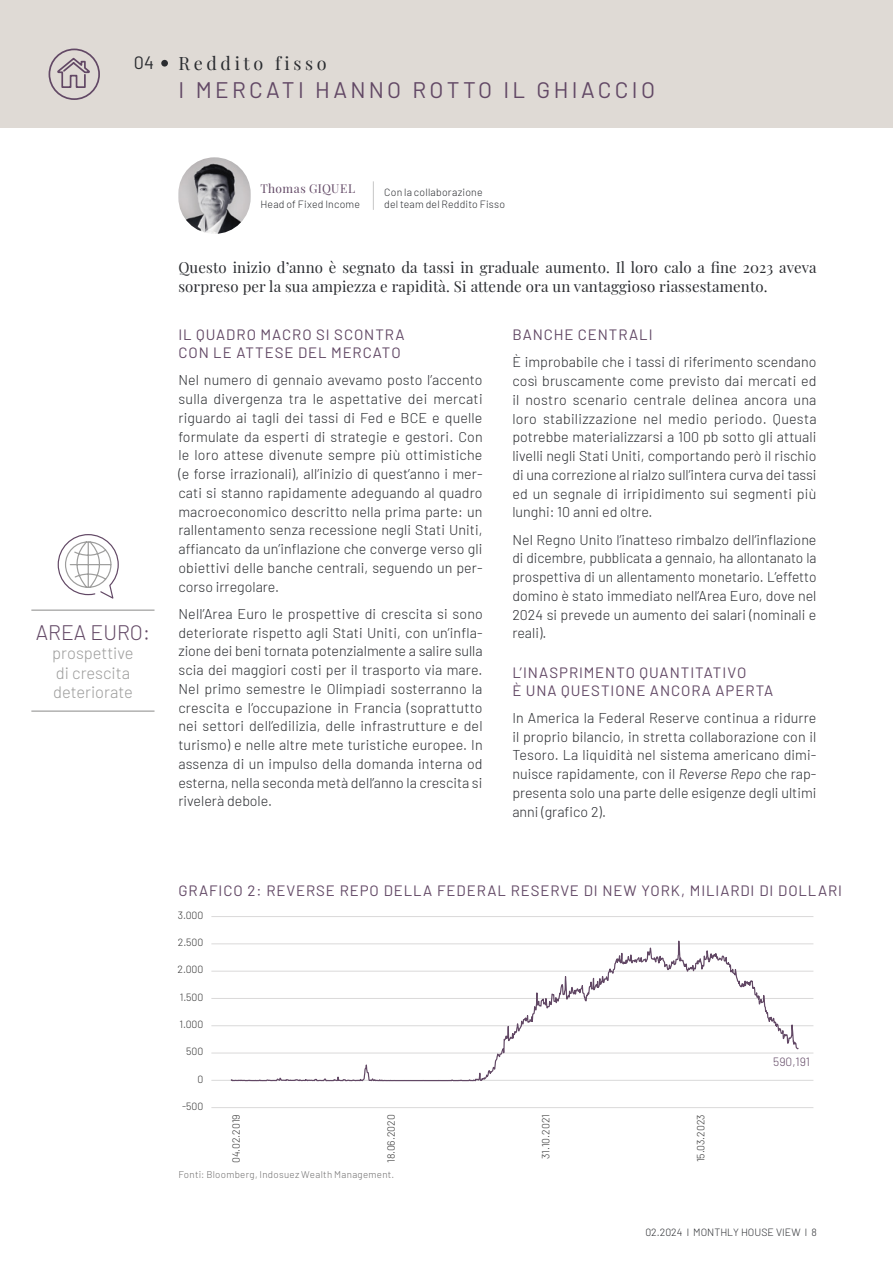
<style>
.page{position:relative;width:893px;height:1263px;background:#fff}
.page>*{position:absolute;margin:0;border:0;box-sizing:border-box;transform-origin:0 0}
.t1{font:22.5px "Barlow";letter-spacing:.15em;color:#624865}
.t2{font:300 21px "Barlow";color:#624865}
.t3{font:18px "Playfair Display";letter-spacing:.2em;color:#2a2c30}
.t4{font:18px "Barlow";color:#2a2c30}
.t5{font:300 16.5px/19.5px "Barlow";color:#9d9d9c}
.t6{font:15px/18px "Barlow";letter-spacing:.06em;color:#624865}
.t7{font:15px/18.8px "Playfair Display";letter-spacing:.01em;color:#2a2c30}
.t8{font:300 14.25px/18.8px "Barlow";color:#2a2c30;text-align:justify}
.t9{font:12px "Playfair Display";letter-spacing:.03em;color:#624865}
.t10{font:300 12px "Barlow";color:#624865}
.t11{font:300 10.5px "Barlow";color:#343434}
.t12{font:300 10.5px/12px "Barlow";letter-spacing:.02em;color:#2a2c30}
.t13{font:300 10.5px "Barlow";color:#2a2c30}
.t14{font:300 9.75px "Barlow";letter-spacing:.03em;color:#706f6f}
.s1{font-style:italic}
</style>
<div class="page">
<div style="left:0;top:0;width:893px;height:128px;background:#dfdad5"></div>
<div style="left:161px;top:60px;width:7px;height:7px;background:#2a2c30;border-radius:50%"></div>
<img style="left:178px;top:157px;width:73px;height:77px;border-radius:36px">
<svg style="left:373px;top:181px;width:1px;height:29px"></svg>
<hr style="left:31px;top:609px;width:124px;height:2px;background:#9d9d9c">
<hr style="left:31px;top:710px;width:124px;height:2px;background:#9d9d9c">
<hr style="left:211px;top:916px;width:602px;height:1px;background:#dad9d9">
<hr style="left:211px;top:943px;width:602px;height:1px;background:#dad9d9">
<hr style="left:211px;top:971px;width:602px;height:1px;background:#dad9d9">
<hr style="left:211px;top:998px;width:602px;height:1px;background:#dad9d9">
<hr style="left:211px;top:1025px;width:602px;height:1px;background:#dad9d9">
<hr style="left:211px;top:1053px;width:602px;height:1px;background:#dad9d9">
<hr style="left:211px;top:1107px;width:602px;height:1px;background:#dad9d9">
<hr style="left:211px;top:1080px;width:602px;height:1px;background:#dad9d9">
<svg style="left:230px;top:940px;width:570px;height:142px"></svg>
<svg style="left:57px;top:534px;width:62px;height:65px"></svg>
<svg style="left:48px;top:48px;width:52px;height:52px"></svg>
<p class="t4" style="left:134px;top:50px;width:22px">04</p>
<p class="t3" style="left:179px;top:49px;width:150px">Reddito fisso</p>
<h1 class="t1" style="left:179px;top:74px;width:478px">I MERCATI HANNO ROTTO IL GHIACCIO</h1>
<h2 class="t2" style="left:36px;top:617px;width:116px">AREA EURO:</h2>
<p class="t5" style="left:52px;top:642px;width:83px">prospettive di crescita deteriorate</p>
<p class="t9" style="left:260px;top:179px;width:96px">Thomas GIQUEL</p>
<p class="t12" style="left:260px;top:197px;width:101px">Head of Fixed Income</p>
<p class="t12" style="left:384px;top:185px;width:123px">Con la collaborazione<br>del team del Reddito Fisso</p>
<p class="t7" style="left:178px;top:257px;width:640px">Questo inizio d’anno è segnato da tassi in graduale aumento. Il loro calo a fine 2023 aveva sorpreso per la sua ampiezza e rapidità. Si attende ora un vantaggioso riassestamento.</p>
<p class="t6" style="left:178px;top:324px;width:228px">IL QUADRO MACRO SI SCONTRA<br>CON LE ATTESE DEL MERCATO</p>
<p class="t8" style="left:178px;top:370px;width:306px">Nel numero di gennaio avevamo posto l’accento sulla divergenza tra le aspettative dei mercati riguardo ai tagli dei tassi di Fed e BCE e quelle formulate da esperti di strategie e gestori. Con le loro attese divenute sempre più ottimistiche (e forse irrazionali), all’inizio di quest’anno i mer&shy;cati si stanno rapidamente adeguando al quadro macroeconomico descritto nella prima parte: un rallentamento senza recessione negli Stati Uniti, affiancato da un’inflazione che converge verso gli obiettivi delle banche centrali, seguendo un per&shy;corso irregolare.</p>
<p class="t8" style="left:178px;top:603px;width:306px">Nell’Area Euro le prospettive di crescita si sono deteriorate rispetto agli Stati Uniti, con un’infla&shy;zione dei beni tornata potenzialmente a salire sulla scia dei maggiori costi per il trasporto via mare.<br>Nel primo semestre le Olimpiadi sosterranno la crescita e l’occupazione in Francia (soprattutto nei settori dell’edilizia, delle infrastrutture e del turismo) e nelle altre mete turistiche europee. In assenza di un impulso della domanda interna od esterna, nella seconda metà dell’anno la crescita si rivelerà debole.</p>
<p class="t6" style="left:512px;top:324px;width:142px">BANCHE CENTRALI</p>
<p class="t8" style="left:512px;top:352px;width:306px">È improbabile che i tassi di riferimento scendano così bruscamente come previsto dai mercati ed il nostro scenario centrale delinea ancora una loro stabilizzazione nel medio periodo. Questa potrebbe materializzarsi a 100 pb sotto gli attuali livelli negli Stati Uniti, comportando però il rischio di una correzione al rialzo sull’intera curva dei tassi ed un segnale di irripidimento sui segmenti più lunghi: 10 anni ed oltre.</p>
<p class="t8" style="left:512px;top:529px;width:306px">Nel Regno Unito l’inatteso rimbalzo dell’inflazione di dicembre, pubblicata a gennaio, ha allontanato la prospettiva di un allentamento monetario. L’effetto domino è stato immediato nell’Area Euro, dove nel 2024 si prevede un aumento dei salari (nominali e reali).</p>
<p class="t6" style="left:512px;top:662px;width:262px">L’INASPRIMENTO QUANTITATIVO<br>È UNA QUESTIONE ANCORA APERTA</p>
<p class="t8" style="left:512px;top:707px;width:306px">In America la Federal Reserve continua a ridurre il proprio bilancio, in stretta collaborazione con il Tesoro. La liquidità nel sistema americano dimi&shy;nuisce rapidamente, con il <span class="s1">Reverse Repo</span> che rap&shy;presenta solo una parte delle esigenze degli ultimi anni (grafico 2).</p>
<p class="t11" style="left:179px;top:521px;width:13px">30</p>
<p class="t11" style="left:791px;top:551px;width:22px">30%</p>
<p class="t11" style="left:179px;top:556px;width:13px">25</p>
<p class="t11" style="left:791px;top:612px;width:22px">20%</p>
<p class="t11" style="left:181px;top:627px;width:11px">15</p>
<p class="t11" style="left:180px;top:662px;width:12px">10</p>
<p class="t11" style="left:185px;top:697px;width:7px">5</p>
<p class="t11" style="left:791px;top:733px;width:17px">0%</p>
<p class="t11" style="left:185px;top:733px;width:7px">0</p>
<p class="t11" style="left:197px;top:769px;width:22px;rotate:-90deg">2015</p>
<p class="t11" style="left:249px;top:769px;width:22px;rotate:-90deg">2016</p>
<p class="t11" style="left:301px;top:769px;width:22px;rotate:-90deg">2017</p>
<p class="t11" style="left:353px;top:769px;width:22px;rotate:-90deg">2018</p>
<p class="t11" style="left:406px;top:769px;width:22px;rotate:-90deg">2019</p>
<p class="t11" style="left:458px;top:772px;width:25px;rotate:-90deg">2020</p>
<p class="t11" style="left:510px;top:769px;width:23px;rotate:-90deg">2021</p>
<p class="t11" style="left:563px;top:771px;width:24px;rotate:-90deg">2022</p>
<p class="t11" style="left:615px;top:771px;width:24px;rotate:-90deg">2023</p>
<p class="t11" style="left:667px;top:771px;width:25px;rotate:-90deg">2024</p>
<p class="t11" style="left:719px;top:771px;width:24px;rotate:-90deg">2025</p>
<p class="t11" style="left:772px;top:771px;width:24px;rotate:-90deg">2026</p>
<p class="t6" style="left:178px;top:881px;width:665px">GRAFICO 2: REVERSE REPO DELLA FEDERAL RESERVE DI NEW YORK, MILIARDI DI DOLLARI</p>
<p class="t11" style="left:178px;top:907px;width:27px">3.000</p>
<p class="t11" style="left:178px;top:935px;width:27px">2.500</p>
<p class="t11" style="left:178px;top:962px;width:27px">2.000</p>
<p class="t11" style="left:180px;top:989px;width:25px">1.500</p>
<p class="t11" style="left:180px;top:1017px;width:25px">1.000</p>
<p class="t11" style="left:186px;top:1044px;width:19px">500</p>
<p class="t11" style="left:198px;top:1071px;width:7px">0</p>
<p class="t11" style="left:182px;top:1098px;width:23px">-500</p>
<p class="t11" style="left:229px;top:1163px;width:50px;rotate:-90deg">04.02.2019</p>
<p class="t11" style="left:383px;top:1163px;width:50px;rotate:-90deg">18.06.2020</p>
<p class="t11" style="left:538px;top:1159px;width:46px;rotate:-90deg">31.10.2021</p>
<p class="t11" style="left:693px;top:1162px;width:50px;rotate:-90deg">15.03.2023</p>
<p class="t14" style="left:178px;top:1167px;width:217px">Fonti: Bloomberg, Indosuez Wealth Management.</p>
<p class="t10" style="left:773px;top:1053px;width:38px">590,191</p>
<p class="t13" style="left:645px;top:1225px;width:173px">02.2024 l MONTHLY HOUSE VIEW l 8</p>
</div>
